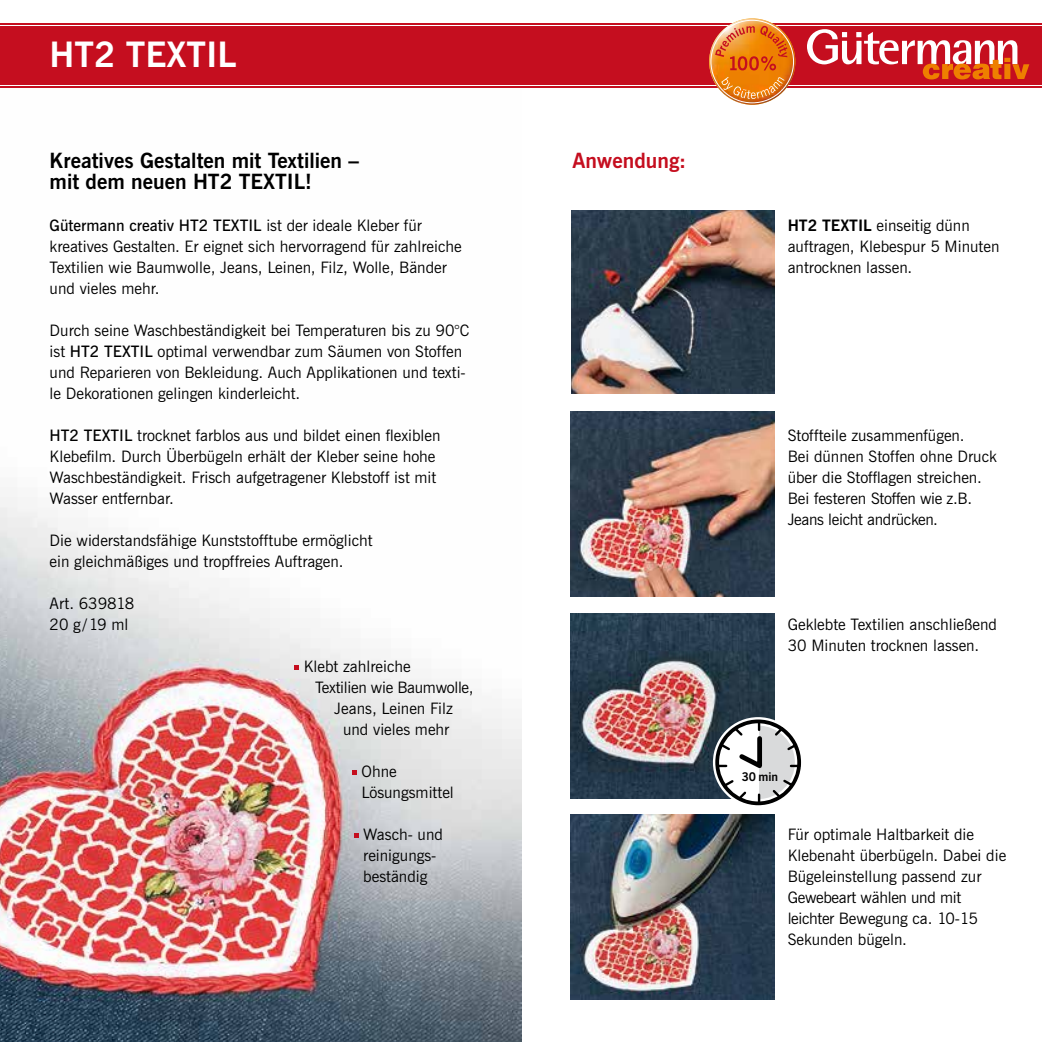
<style>
.page{position:relative;width:1042px;height:1042px;background:#fff}
.page>*{position:absolute;margin:0;border:0;box-sizing:border-box;transform-origin:0 0}
.t1{font:700 35px "News Gothic";color:#fff}
.t2{font:700 21px/21px "News Gothic";color:#000}
.t3{font:700 21px "News Gothic";color:#c50e1f}
.t4{font:15.75px/21px "News Gothic";color:#000}
.t5{font:15.75px "News Gothic";letter-spacing:-.02em;color:#000}
.t6{font:700 12.08px "News Gothic";color:#000}
.s1{font-weight:600}
.s2{font-weight:700}
</style>
<div class="page">
<img style="left:0;top:497px;width:521px;height:545px">
<img style="left:570px;top:412px;width:205px;height:184px">
<img style="left:570px;top:815px;width:205px;height:184px">
<img style="left:571px;top:210px;width:203px;height:184px">
<img style="left:570px;top:613px;width:205px;height:185px">
<svg style="left:712px;top:716px;width:90px;height:90px"></svg>
<div style="left:0;top:23px;width:1042px;height:65px;background:#c50e1f"></div>
<hr style="left:0;top:85px;width:1042px;height:1px;background:#fff">
<hr style="left:0;top:25px;width:1042px;height:1px;background:#fff">
<svg style="left:807px;top:29px;width:222px;height:50px"></svg>
<img style="left:709px;top:19px;width:87px;height:86px">
<svg style="left:294px;top:664px;width:5px;height:5px"></svg>
<svg style="left:352px;top:769px;width:5px;height:5px"></svg>
<svg style="left:354px;top:832px;width:4px;height:5px"></svg>
<h1 class="t1" style="left:50px;top:31px;width:189px">HT2 TEXTIL</h1>
<h2 class="t2" style="left:50px;top:151px;width:311px">Kreatives Gestalten mit Textilien – mit dem neuen HT2 TEXTIL!</h2>
<p class="t4" style="left:50px;top:215px;width:414px"><span class="s1">Gütermann creativ HT2 TEXTIL</span> ist der ideale Kleber für kreatives Gestalten. Er eignet sich hervorragend für zahlreiche Textilien wie Baumwolle, Jeans, Leinen, Filz, Wolle, Bänder und vieles mehr.</p>
<p class="t4" style="left:50px;top:320px;width:421px">Durch seine Waschbeständigkeit bei Temperaturen bis zu 90°C ist <span class="s1">HT2 TEXTIL</span> optimal verwendbar zum Säumen von Stoffen und Reparieren von Bekleidung. Auch Applikationen und texti&shy;le Dekorationen gelingen kinderleicht.</p>
<p class="t4" style="left:50px;top:425px;width:392px"><span class="s1">HT2 TEXTIL</span> trocknet farblos aus und bildet einen flexiblen Klebefilm. Durch Überbügeln erhält der Kleber seine hohe Waschbeständigkeit. Frisch aufgetragener Klebstoff ist mit Wasser entfernbar.</p>
<p class="t4" style="left:50px;top:530px;width:324px">Die widerstandsfähige Kunststofftube ermöglicht ein gleichmäßiges und tropffreies Auftragen.</p>
<p class="t4" style="left:50px;top:593px;width:86px">Art. 639818<br>20 g /19 ml</p>
<p class="t4" style="left:304px;top:656px;width:108px">Klebt zahlreiche</p>
<p class="t5" style="left:315px;top:677px;width:160px">Textilien wie Baumwolle,</p>
<p class="t4" style="left:334px;top:698px;width:120px">Jeans, Leinen Filz</p>
<p class="t4" style="left:343px;top:719px;width:108px">und vieles mehr</p>
<p class="t4" style="left:361px;top:761px;width:94px">Ohne<br>Lösungsmittel</p>
<p class="t4" style="left:363px;top:824px;width:81px">Wasch- und reinigungs&shy;beständig</p>
<h2 class="t3" style="left:572px;top:147px;width:115px">Anwendung:</h2>
<p class="t4" style="left:787px;top:215px;width:213px"><span class="s2">HT2 TEXTIL</span> einseitig dünn auftragen, Klebespur 5 Minuten antrocknen lassen.</p>
<p class="t4" style="left:787px;top:425px;width:211px">Stoffteile zusammenfügen.<br>Bei dünnen Stoffen ohne Druck über die Stofflagen streichen.<br>Bei festeren Stoffen wie z.B.<br>Jeans leicht andrücken.</p>
<p class="t4" style="left:787px;top:614px;width:211px">Geklebte Textilien anschließend<br>30 Minuten trocknen lassen.</p>
<p class="t6" style="left:742px;top:769px;width:38px">30 min</p>
<p class="t4" style="left:787px;top:824px;width:220px">Für optimale Haltbarkeit die<br>Klebenaht überbügeln. Dabei die<br>Bügeleinstellung passend zur<br>Gewebeart wählen und mit leichter Bewegung ca. 10-15<br>Sekunden bügeln.</p>
</div>
